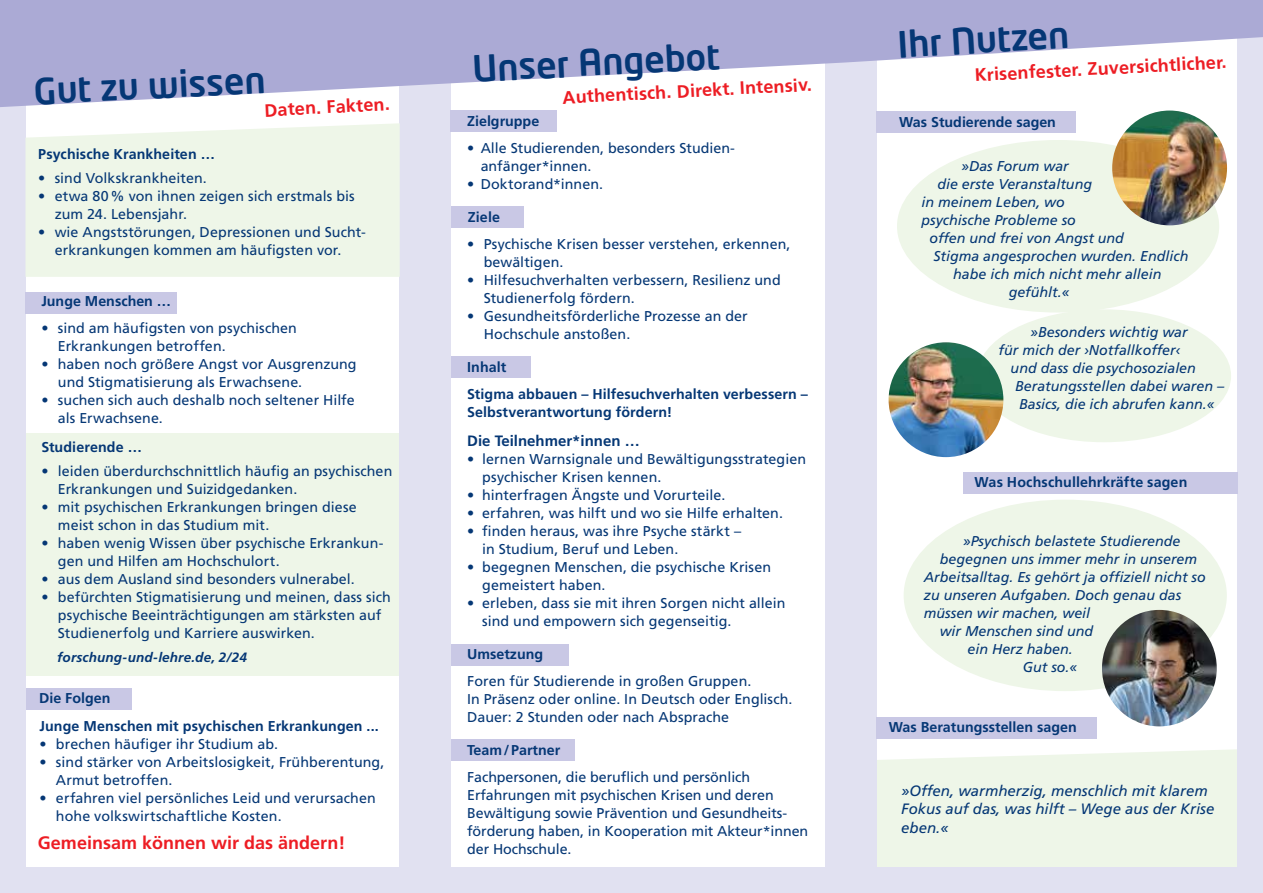
<style>
.page{position:relative;width:1263px;height:893px;background:#fff}
.page>*{position:absolute;margin:0;border:0;box-sizing:border-box;transform-origin:0 0}
.t1{font:500 36px "Neo Tech Pro";color:#053775}
.t2{font:700 18px "Frutiger";color:#ed1d24}
.t3{font:italic 15px/18.8px "Frutiger";color:#053775}
.t4{font:700 15px "Frutiger";color:#053775}
.t5{font:14.25px/18px "Frutiger";letter-spacing:.005em;color:#053775}
.t6{font:italic 14.25px "Frutiger";color:#053775}
.t7{font:700 14.25px/27px "Frutiger";letter-spacing:.005em;color:#053775}
.t8{font:italic 700 13.5px "Frutiger";letter-spacing:.01em;color:#053775}
</style>
<div class="page">
<div style="left:26px;top:434px;width:374px;height:242px;background:#eef6e8"></div>
<div style="left:876px;top:749px;width:361px;height:118px;background:#eef6e8"></div>
<div style="left:26px;top:688px;width:106px;height:21px;background:#c9c8e5"></div>
<div style="left:451px;top:206px;width:72px;height:21px;background:#c9c8e5"></div>
<div style="left:0;top:28px;width:26px;height:865px;background:#e1e1f1"></div>
<div style="left:400px;top:0;width:51px;height:893px;background:#e1e1f1"></div>
<div style="left:825px;top:0;width:51px;height:893px;background:#e1e1f1"></div>
<div style="left:1237px;top:14px;width:26px;height:864px;background:#e1e1f1"></div>
<svg style="left:0;top:0;width:1263px;height:107px;fill:#abaad5"></svg>
<div style="left:451px;top:357px;width:79px;height:21px;background:#c9c8e5"></div>
<div style="left:451px;top:644px;width:117px;height:22px;background:#c9c8e5"></div>
<div style="left:451px;top:739px;width:123px;height:21px;background:#c9c8e5"></div>
<div style="left:0;top:867px;width:1263px;height:26px;background:#e1e1f1"></div>
<div style="left:451px;top:111px;width:106px;height:21px;background:#c9c8e5"></div>
<div style="left:876px;top:111px;width:200px;height:21px;background:#c9c8e5"></div>
<div style="left:876px;top:717px;width:221px;height:21px;background:#c9c8e5"></div>
<div style="left:904px;top:500px;width:323px;height:191px;background:#eef6e8;border-radius:50%"></div>
<div style="left:26px;top:292px;width:151px;height:21px;background:#c9c8e5"></div>
<div style="left:26px;top:123px;width:374px;height:154px;background:#eef6e8"></div>
<div style="left:963px;top:472px;width:274px;height:21px;background:#c9c8e5"></div>
<div style="left:897px;top:140px;width:322px;height:173px;background:#eef6e8;border-radius:50%"></div>
<img style="left:1112px;top:111px;width:115px;height:114px;border-radius:57px">
<div style="left:977px;top:309px;width:254px;height:133px;background:#eef6e8;border-radius:50%"></div>
<img style="left:888px;top:342px;width:115px;height:115px;border-radius:57px">
<img style="left:1102px;top:610px;width:115px;height:116px">
<h1 class="t1" style="left:471px;top:46px;width:249px;rotate:-3deg">Unser Angebot</h1>
<h1 class="t1" style="left:33px;top:69px;width:233px;rotate:-3deg">Gut zu wissen</h1>
<p class="t2" style="left:562px;top:87px;width:251px;rotate:-3deg">Authentisch. Direkt. Intensiv.</p>
<p class="t2" style="left:264px;top:100px;width:127px;rotate:-3deg">Daten. Fakten.</p>
<p class="t7" style="left:467px;top:108px;width:74px">Zielgruppe</p>
<p class="t5" style="left:481px;top:139px;width:256px;text-indent:-13px">• Alle Studierenden, besonders Studien&shy;anfänger*innen.</p>
<p class="t5" style="left:467px;top:175px;width:138px">• Doktorand*innen.</p>
<p class="t7" style="left:468px;top:203px;width:34px">Ziele</p>
<p class="t5" style="left:484px;top:235px;width:308px;text-indent:-17px">• Psychische Krisen besser verstehen, erkennen, bewältigen.</p>
<p class="t5" style="left:484px;top:271px;width:299px;text-indent:-17px">• Hilfesuchverhalten verbessern, Resilienz und<br>Studienerfolg fördern.</p>
<p class="t5" style="left:484px;top:307px;width:266px;text-indent:-17px">• Gesundheitsförderliche Prozesse an der<br>Hochschule anstoßen.</p>
<p class="t7" style="left:467px;top:353px;width:342px">Inhalt<br>Stigma abbauen – Hilfesuchverhalten verbessern –</p>
<p class="t7" style="left:467px;top:398px;width:207px">Selbstverantwortung fördern!</p>
<p class="t4" style="left:467px;top:432px;width:174px">Die Teilnehmer*innen …</p>
<p class="t5" style="left:482px;top:450px;width:325px;text-indent:-15px">• lernen Warnsignale und Bewältigungsstrategien psychischer Krisen kennen.</p>
<p class="t5" style="left:467px;top:486px;width:260px">• hinterfragen Ängste und Vorurteile.</p>
<p class="t5" style="left:467px;top:504px;width:317px">• erfahren, was hilft und wo sie Hilfe erhalten.</p>
<p class="t5" style="left:482px;top:522px;width:260px;text-indent:-15px">• finden heraus, was ihre Psyche stärkt – in Studium, Beruf und Leben.</p>
<p class="t5" style="left:482px;top:558px;width:290px;text-indent:-15px">• begegnen Menschen, die psychische Krisen gemeistert haben.</p>
<p class="t5" style="left:482px;top:594px;width:305px;text-indent:-15px">• erleben, dass sie mit ihren Sorgen nicht allein sind und empowern sich gegenseitig.</p>
<p class="t7" style="left:467px;top:640px;width:77px">Umsetzung</p>
<p class="t5" style="left:467px;top:672px;width:327px">Foren für Studierende in großen Gruppen.<br>In Präsenz oder online. In Deutsch oder Englisch.<br>Dauer: 2 Stunden oder nach Absprache</p>
<p class="t7" style="left:467px;top:736px;width:95px">Team/Partner</p>
<p class="t5" style="left:467px;top:767px;width:343px">Fachpersonen, die beruflich und persönlich Erfahrungen mit psychischen Krisen und deren Bewältigung sowie Prävention und Gesundheits&shy;förderung haben, in Kooperation mit Akteur*innen der Hochschule.</p>
<p class="t7" style="left:38px;top:140px;width:178px">Psychische Krankheiten …</p>
<p class="t5" style="left:38px;top:169px;width:170px">• sind Volkskrankheiten.</p>
<p class="t5" style="left:55px;top:187px;width:302px;text-indent:-17px">• etwa 80% von ihnen zeigen sich erstmals bis zum 24. Lebensjahr.</p>
<p class="t5" style="left:38px;top:223px;width:329px;text-align:center">• wie Angststörungen, Depressionen und Sucht&shy;erkrankungen kommen am häufigsten vor.</p>
<p class="t7" style="left:41px;top:287px;width:131px">Junge Menschen …</p>
<p class="t5" style="left:58px;top:319px;width:241px;text-indent:-17px">• sind am häufigsten von psychischen<br>Erkrankungen betroffen.</p>
<p class="t5" style="left:58px;top:355px;width:300px;text-indent:-17px">• haben noch größere Angst vor Ausgrenzung und Stigmatisierung als Erwachsene.</p>
<p class="t5" style="left:58px;top:391px;width:298px;text-indent:-17px">• suchen sich auch deshalb noch seltener Hilfe als Erwachsene.</p>
<p class="t7" style="left:41px;top:433px;width:102px">Studierende …</p>
<p class="t5" style="left:58px;top:462px;width:336px;text-indent:-17px">• leiden überdurchschnittlich häufig an psychischen<br>Erkrankungen und Suizidgedanken.</p>
<p class="t5" style="left:58px;top:498px;width:300px;text-indent:-17px">• mit psychischen Erkrankungen bringen diese meist schon in das Studium mit.</p>
<p class="t5" style="left:58px;top:534px;width:327px;text-indent:-17px">• haben wenig Wissen über psychische Erkrankun&shy;gen und Hilfen am Hochschulort.</p>
<p class="t5" style="left:41px;top:570px;width:315px">• aus dem Ausland sind besonders vulnerabel.</p>
<p class="t5" style="left:58px;top:588px;width:334px;text-indent:-17px">• befürchten Stigmatisierung und meinen, dass sich psychische Beeinträchtigungen am stärksten auf<br>Studienerfolg und Karriere auswirken.</p>
<p class="t8" style="left:57px;top:649px;width:191px">forschung-und-lehre.de, 2/24</p>
<p class="t7" style="left:39px;top:684px;width:341px;line-height:27.9px">Die Folgen<br>Junge Menschen mit psychischen Erkrankungen ...</p>
<p class="t5" style="left:39px;top:735px;width:240px">• brechen häufiger ihr Studium ab.</p>
<p class="t5" style="left:56px;top:753px;width:330px;text-indent:-17px">• sind stärker von Arbeitslosigkeit, Frühberentung,<br>Armut betroffen.</p>
<p class="t5" style="left:56px;top:789px;width:321px;text-indent:-17px">• erfahren viel persönliches Leid und verursachen hohe volkswirtschaftliche Kosten.</p>
<p class="t2" style="left:38px;top:832px;width:309px">Gemeinsam können wir das ändern!</p>
<h1 class="t1" style="left:897px;top:22px;width:173px;rotate:-3deg">Ihr Nutzen</h1>
<p class="t2" style="left:974px;top:64px;width:254px;rotate:-3deg">Krisenfester. Zuversichtlicher.</p>
<p class="t7" style="left:899px;top:108px;width:158px">Was Studierende sagen</p>
<p class="t6" style="left:961px;top:157px;width:109px">»Das Forum war</p>
<p class="t6" style="left:937px;top:175px;width:156px">die erste Veranstaltung</p>
<p class="t6" style="left:921px;top:193px;width:145px">in meinem Leben, wo</p>
<p class="t6" style="left:921px;top:211px;width:156px">psychische Probleme so</p>
<p class="t6" style="left:929px;top:229px;width:196px">offen und frei von Angst und</p>
<p class="t6" style="left:933px;top:247px;width:256px">Stigma angesprochen wurden. Endlich</p>
<p class="t6" style="left:953px;top:265px;width:210px">habe ich mich nicht mehr allein</p>
<p class="t6" style="left:1009px;top:283px;width:62px">gefühlt.«</p>
<p class="t6" style="left:1030px;top:323px;width:159px">»Besonders wichtig war</p>
<p class="t6" style="left:999px;top:341px;width:183px">für mich der ›Notfallkoffer‹</p>
<p class="t6" style="left:1011px;top:359px;width:187px">und dass die psychosozialen</p>
<p class="t6" style="left:1015px;top:377px;width:211px">Beratungsstellen dabei waren –</p>
<p class="t6" style="left:1019px;top:395px;width:197px">Basics, die ich abrufen kann.«</p>
<p class="t7" style="left:974px;top:469px;width:214px">Was Hochschullehrkräfte sagen</p>
<p class="t6" style="left:963px;top:532px;width:219px">»Psychisch belastete Studierende</p>
<p class="t6" style="left:940px;top:550px;width:259px">begegnen uns immer mehr in unserem</p>
<p class="t6" style="left:924px;top:568px;width:283px">Arbeitsalltag. Es gehört ja offiziell nicht so</p>
<p class="t6" style="left:924px;top:586px;width:259px">zu unseren Aufgaben. Doch genau das</p>
<p class="t6" style="left:924px;top:604px;width:168px">müssen wir machen, weil</p>
<p class="t6" style="left:940px;top:622px;width:155px">wir Menschen sind und</p>
<p class="t6" style="left:967px;top:640px;width:107px">ein Herz haben.</p>
<p class="t6" style="left:1023px;top:658px;width:56px">Gut so.«</p>
<p class="t7" style="left:889px;top:714px;width:189px">Was Beratungsstellen sagen</p>
<p class="t3" style="left:901px;top:781px;width:315px">»Offen, warmherzig, menschlich mit klarem<br>Fokus auf das, was hilft – Wege aus der Krise eben.«</p>
</div>
